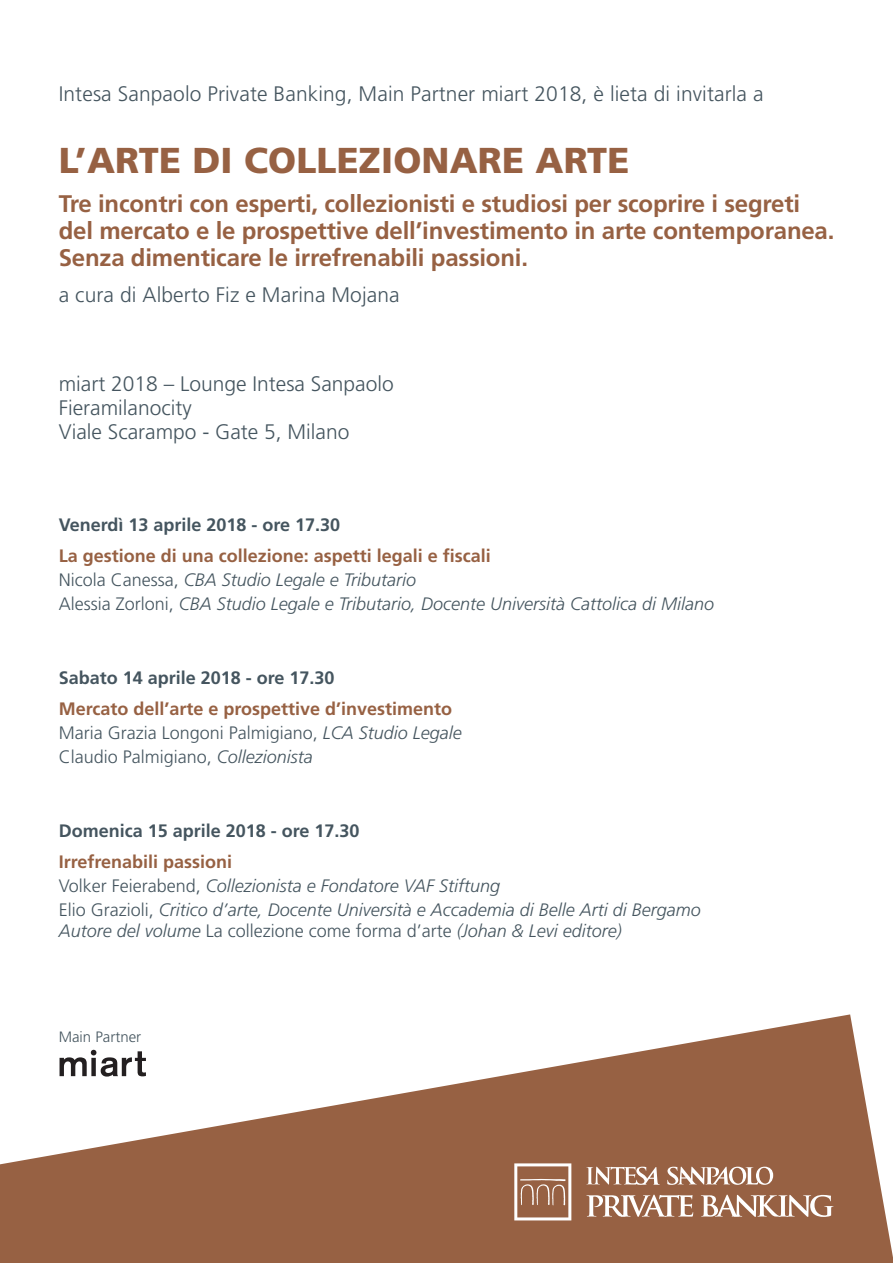
<style>
.page{position:relative;width:893px;height:1263px;background:#fff}
.page>*{position:absolute;margin:0;border:0;box-sizing:border-box;transform-origin:0 0}
.t1{font:900 36px "Frutiger";letter-spacing:.005em;color:#976143}
.t2{font:700 24px "Frutiger";letter-spacing:-.01em;color:#976143}
.t3{font:300 21px "Frutiger";letter-spacing:.005em;color:#45555f}
.t4{font:italic 300 18px "Frutiger";color:#45555f}
.t5{font:700 18px "Frutiger";color:#976143}
.t6{font:700 18px "Frutiger";color:#45555f}
.t7{font:300 18px "Frutiger";color:#45555f}
.t8{font:300 15px "Frutiger";color:#45555f}
.s1{font-style:normal}
.s2{font-style:italic}
</style>
<div class="page">
<svg style="left:0;top:1014px;width:893px;height:249px;fill:#976143"></svg>
<svg style="left:667px;top:1166px;width:106px;height:19px"></svg>
<svg style="left:586px;top:1166px;width:74px;height:19px"></svg>
<svg style="left:514px;top:1163px;width:57px;height:57px"></svg>
<svg style="left:586px;top:1194px;width:107px;height:23px"></svg>
<svg style="left:701px;top:1194px;width:132px;height:23px"></svg>
<svg style="left:60px;top:1050px;width:86px;height:26px"></svg>
<p class="t3" style="left:59px;top:82px;width:706px">Intesa Sanpaolo Private Banking, Main Partner miart 2018, è lieta di invitarla a</p>
<p class="t1" style="left:59px;top:138px;width:572px">L’ARTE DI COLLEZIONARE ARTE</p>
<p class="t2" style="left:59px;top:189px;width:743px">Tre incontri con esperti, collezionisti e studiosi per scoprire i segreti</p>
<p class="t2" style="left:59px;top:216px;width:777px">del mercato e le prospettive dell’investimento in arte contemporanea.</p>
<p class="t2" style="left:59px;top:243px;width:471px">Senza dimenticare le irrefrenabili passioni.</p>
<p class="t3" style="left:59px;top:283px;width:342px">a cura di Alberto Fiz e Marina Mojana</p>
<p class="t3" style="left:59px;top:372px;width:336px">miart 2018 – Lounge Intesa Sanpaolo</p>
<p class="t3" style="left:59px;top:396px;width:134px">Fieramilanocity</p>
<p class="t3" style="left:59px;top:420px;width:292px">Viale Scarampo - Gate 5, Milano</p>
<p class="t6" style="left:59px;top:514px;width:283px">Venerdì 13 aprile 2018 - ore 17.30</p>
<p class="t5" style="left:59px;top:545px;width:434px">La gestione di una collezione: aspetti legali e fiscali</p>
<p class="t4" style="left:59px;top:569px;width:359px"><span class="s1">Nicola Canessa,</span> CBA Studio Legale e Tributario</p>
<p class="t4" style="left:59px;top:593px;width:657px"><span class="s1">Alessia Zorloni,</span> CBA Studio Legale e Tributario, Docente Università Cattolica di Milano</p>
<p class="t6" style="left:59px;top:667px;width:277px">Sabato 14 aprile 2018 - ore 17.30</p>
<p class="t5" style="left:59px;top:698px;width:395px">Mercato dell’arte e prospettive d’investimento</p>
<p class="t7" style="left:59px;top:723px;width:405px">Maria Grazia Longoni Palmigiano, <span class="s2">LCA Studio Legale</span></p>
<p class="t7" style="left:59px;top:747px;width:256px">Claudio Palmigiano, <span class="s2">Collezionista</span></p>
<p class="t6" style="left:59px;top:820px;width:302px">Domenica 15 aprile 2018 - ore 17.30</p>
<p class="t5" style="left:59px;top:851px;width:175px">Irrefrenabili passioni</p>
<p class="t4" style="left:59px;top:875px;width:443px"><span class="s1">Volker Feierabend,</span> Collezionista e Fondatore VAF Stiftung</p>
<p class="t4" style="left:59px;top:899px;width:644px"><span class="s1">Elio Grazioli,</span> Critico d’arte, Docente Università e Accademia di Belle Arti di Bergamo</p>
<p class="t4" style="left:59px;top:920px;width:565px">Autore del volume <span class="s1">La collezione come forma d’arte</span> (Johan &amp; Levi editore)</p>
<p class="t8" style="left:59px;top:1028px;width:84px">Main Partner</p>
</div>
